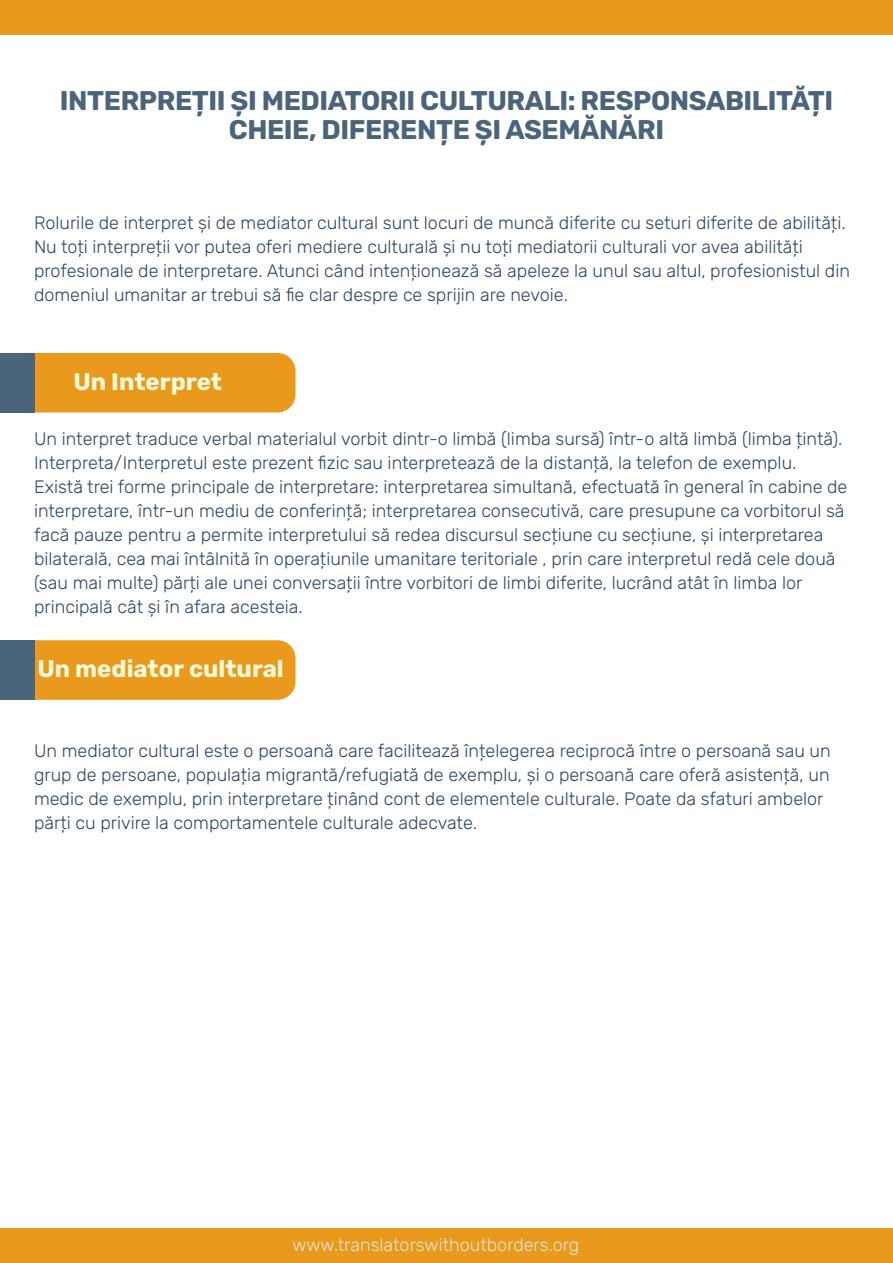
<style>
.page{position:relative;width:893px;height:1263px;background:#fff}
.page>*{position:absolute;margin:0;border:0;box-sizing:border-box;transform-origin:0 0}
.t1{font:700 27px/28.5px "Rubik";letter-spacing:-.015em;color:#4a647b;text-align:center}
.t2{font:700 24px "Rubik";color:#fdfada}
.t3{font:300 18px/24px "Rubik";color:#2b4864}
.t4{font:300 18px "Rubik";color:#e8e2d8}
</style>
<div class="page">
<div style="left:0;top:1229px;width:893px;height:34px;background:#e99a1c"></div>
<div style="left:0;top:0;width:893px;height:34px;background:#e99a1c"></div>
<div style="left:0;top:353px;width:296px;height:59px;background:#e99a1c;border-radius:18px"></div>
<div style="left:0;top:640px;width:296px;height:60px;background:#e99a1c;border-radius:18px"></div>
<div style="left:0;top:353px;width:34px;height:59px;background:#4a647b"></div>
<div style="left:0;top:640px;width:34px;height:60px;background:#4a647b"></div>
<h1 class="t1" style="left:60px;top:87px;width:775px">INTERPREȚII ȘI MEDIATORII CULTURALI: RESPONSABILITĂȚI<br>CHEIE, DIFERENȚE ȘI ASEMĂNĂRI</h1>
<p class="t3" style="left:34px;top:212px;width:817px">Rolurile de interpret și de mediator cultural sunt locuri de muncă diferite cu seturi diferite de abilități.<br>Nu toți interpreții vor putea oferi mediere culturală și nu toți mediatorii culturali vor avea abilități profesionale de interpretare. Atunci când intenționează să apeleze la unul sau altul, profesionistul din domeniul umanitar ar trebui să fie clar despre ce sprijin are nevoie.</p>
<h2 class="t2" style="left:73px;top:368px;width:150px">Un Interpret</h2>
<p class="t3" style="left:34px;top:428px;width:815px">Un interpret traduce verbal materialul vorbit dintr-o limbă (limba sursă) într-o altă limbă (limba țintă).<br>Interpreta/Interpretul este prezent fizic sau interpretează de la distanță, la telefon de exemplu.<br>Există trei forme principale de interpretare: interpretarea simultană, efectuată în general în cabine de interpretare, într-un mediu de conferință; interpretarea consecutivă, care presupune ca vorbitorul să facă pauze pentru a permite interpretului să redea discursul secțiune cu secțiune, și interpretarea bilaterală, cea mai întâlnită în operațiunile umanitare teritoriale , prin care interpretul redă cele două (sau mai multe) părți ale unei conversații între vorbitori de limbi diferite, lucrând atât în limba lor principală cât și în afara acesteia.</p>
<h2 class="t2" style="left:37px;top:655px;width:248px">Un mediator cultural</h2>
<p class="t3" style="left:34px;top:740px;width:798px">Un mediator cultural este o persoană care facilitează înțelegerea reciprocă între o persoană sau un grup de persoane, populația migrantă/refugiată de exemplu, și o persoană care oferă asistență, un medic de exemplu, prin interpretare ținând cont de elementele culturale. Poate da sfaturi ambelor părți cu privire la comportamentele culturale adecvate.</p>
<p class="t4" style="left:292px;top:1235px;width:288px">www.translatorswithoutborders.org</p>
</div>
